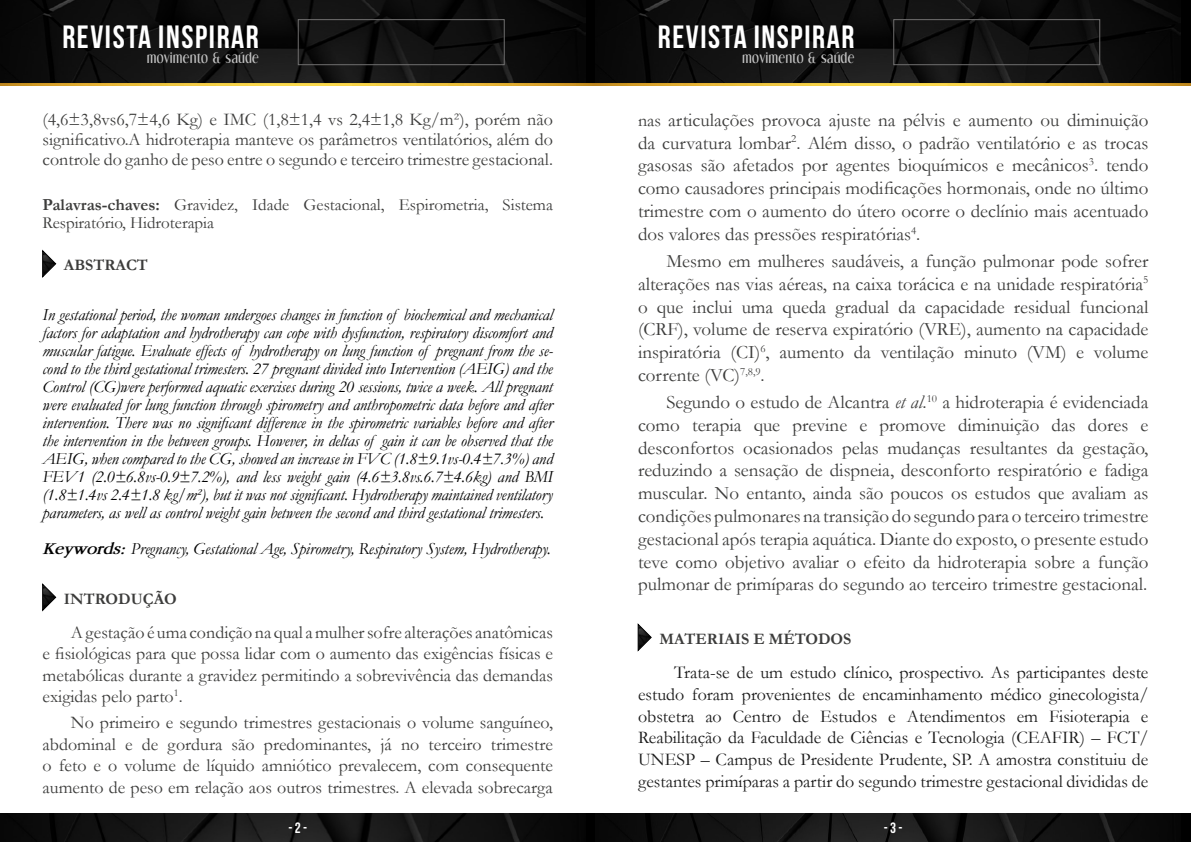
<style>
.page{position:relative;width:1191px;height:842px;background:#fff}
.page>*{position:absolute;margin:0;border:0;box-sizing:border-box;transform-origin:0 0}
.t1{font:700 32.2px "Bebas Neue";letter-spacing:.05em;color:#fff}
.t2{font:19px/22.8px "Garamond";color:#3c3c3b;text-align:justify}
.t3{font:18px/21.6px "Garamond";color:#3c3c3b;text-align:justify}
.t4{font:18px/21.6px "Garamond";color:#1a1a1a;text-align:justify}
.t5{font:italic 17px/18px "Garamond";letter-spacing:-.01em;color:#000;text-align:justify}
.t6{font:17px/18px "Garamond";color:#3c3c3b}
.t7{font:700 16px "Garamond";color:#3c3c3b}
.t8{font:700 15px "Bebas Neue";color:#fff}
.t9{font:12.6px "Dream Orphans";letter-spacing:.05em;color:#c6c6c6}
.s1{font-weight:700}
.s2{font-size:18px}
.s3{font-style:italic}
</style>
<div class="page">
<img style="left:0;top:83px;width:595px;height:2px">
<img style="left:0;top:0;width:585px;height:83px">
<div style="left:298px;top:19px;width:207px;height:46px;border:1px solid #706f6f"></div>
<img style="left:0;top:814px;width:585px;height:28px">
<hr style="left:595px;top:82px;width:596px;height:3px;background:#008a8d">
<img style="left:595px;top:0;width:585px;height:83px">
<div style="left:893px;top:19px;width:207px;height:46px;border:1px solid #706f6f"></div>
<img style="left:595px;top:814px;width:585px;height:28px">
<svg style="left:42px;top:250px;width:14px;height:27px"></svg>
<svg style="left:638px;top:624px;width:13px;height:27px"></svg>
<svg style="left:42px;top:584px;width:14px;height:27px"></svg>
<h1 class="t1" style="left:62px;top:20px;width:198px">REVISTA INSPIRAR</h1>
<p class="t9" style="left:147px;top:50px;width:113px">movimento &amp; saúde</p>
<p class="t3" style="left:43px;top:109px;width:512px;line-height:20px">(4,6±3,8vs6,7±4,6 Kg) e IMC (1,8±1,4 vs 2,4±1,8 Kg/m²), porém não significativo.A hidroterapia manteve os parâmetros ventilatórios, além do controle do ganho de peso entre o segundo e terceiro trimestre gestacional.</p>
<p class="t6" style="left:43px;top:195px;width:512px"><span class="s1">Palavras-chaves:</span> Gravidez, Idade Gestacional, Espirometria, Sistema<br>Respiratório, Hidroterapia</p>
<p class="t7" style="left:64px;top:254px;width:85px">ABSTRACT</p>
<p class="t5" style="left:43px;top:305px;width:512px">In gestational period, the woman undergoes changes in function of biochemical and mechanical factors for adaptation and hydrotherapy can cope with dysfunction, respiratory discomfort and muscular fatigue. Evaluate effects of hydrotherapy on lung function of pregnant from the se&shy;cond to the third gestational trimesters. 27 pregnant divided into Intervention (AEIG) and the Control (CG)were performed aquatic exercises during 20 sessions, twice a week. All pregnant were evaluated for lung function through spirometry and anthropometric data before and after intervention. There was no significant difference in the spirometric variables before and after the intervention in the between groups. However, in deltas of gain it can be observed that the AEIG, when compared to the CG, showed an increase in FVC (1.8±9.1vs-0.4±7.3%) and FEV1 (2.0±6.8vs-0.9±7.2%), and less weight gain (4.6±3.8vs.6.7±4.6kg) and BMI (1.8±1.4vs 2.4±1.8 kg/m²), but it was not significant. Hydrotherapy maintained ventilatory parameters, as well as control weight gain between the second and third gestational trimesters.</p>
<p class="t5" style="left:43px;top:539px;width:510px"><span class="s1">Keywords:</span> Pregnancy, Gestational Age, Spirometry, Respiratory System, Hydrotherapy.</p>
<p class="t7" style="left:64px;top:588px;width:115px">INTRODUÇÃO</p>
<p class="t3" style="left:43px;top:621px;width:512px;text-indent:28px">A gestação é uma condição na qual a mulher sofre alterações anatômicas e fisiológicas para que possa lidar com o aumento das exigências físicas e metabólicas durante a gravidez permitindo a sobrevivência das demandas exigidas pelo parto<sup>1</sup>.</p>
<p class="t3" style="left:43px;top:711px;width:512px;text-indent:28px">No primeiro e segundo trimestres gestacionais o volume sanguíneo, abdominal e de gordura são predominantes, já no terceiro trimestre o feto e o volume de líquido amniótico prevalecem, com consequente aumento de peso em relação aos outros trimestres. A elevada sobrecarga</p>
<p class="t8" style="left:288px;top:820px;width:20px">- 2 -</p>
<h1 class="t1" style="left:658px;top:20px;width:198px">REVISTA INSPIRAR</h1>
<p class="t9" style="left:742px;top:50px;width:113px">movimento &amp; saúde</p>
<p class="t2" style="left:638px;top:108px;width:512px"><span class="s2">nas</span> articulações provoca ajuste na pélvis e aumento ou diminuição da curvatura lombar<sup>2</sup>. Além disso, o padrão ventilatório e as trocas gasosas são afetados por agentes bioquímicos e mecânicos<sup>3</sup>. tendo como causadores principais modificações hormonais, onde no último trimestre com o aumento do útero ocorre o declínio mais acentuado dos valores das pressões respiratórias<sup>4</sup>.</p>
<p class="t2" style="left:638px;top:249px;width:512px;text-indent:28px">Mesmo em mulheres saudáveis, a função pulmonar pode sofrer alterações nas vias aéreas, na caixa torácica e na unidade respiratória<sup>5 </sup>o que inclui uma queda gradual da capacidade residual funcional (CRF), volume de reserva expiratório (VRE), aumento na capacidade inspiratória (CI)<sup>6</sup>, aumento da ventilação minuto (VM) e volume corrente (VC)<sup>7,8,9</sup>.</p>
<p class="t2" style="left:638px;top:390px;width:512px;text-indent:28px">Segundo o estudo de Alcantra <span class="s3">et al</span>.<sup>10</sup> a hidroterapia é evidenciada como terapia que previne e promove diminuição das dores e desconfortos ocasionados pelas mudanças resultantes da gestação, reduzindo a sensação de dispneia, desconforto respiratório e fadiga muscular. No entanto, ainda são poucos os estudos que avaliam as condições pulmonares na transição do segundo para o terceiro trimestre gestacional após terapia aquática. Diante do exposto, o presente estudo teve como objetivo avaliar o efeito da hidroterapia sobre a função pulmonar de primíparas do segundo ao terceiro trimestre gestacional.</p>
<p class="t7" style="left:659px;top:628px;width:194px">MATERIAIS E MÉTODOS</p>
<p class="t4" style="left:638px;top:661px;width:512px;text-indent:36px">Trata-se de um estudo clínico, prospectivo. As participantes deste estudo foram provenientes de encaminhamento médico ginecologista/ obstetra ao Centro de Estudos e Atendimentos em Fisioterapia e Reabilitação da Faculdade de Ciências e Tecnologia (CEAFIR) – FCT/ UNESP – Campus de Presidente Prudente, SP. A amostra constituiu de gestantes primíparas a partir do segundo trimestre gestacional divididas de</p>
<p class="t8" style="left:884px;top:820px;width:20px">- 3 -</p>
</div>
